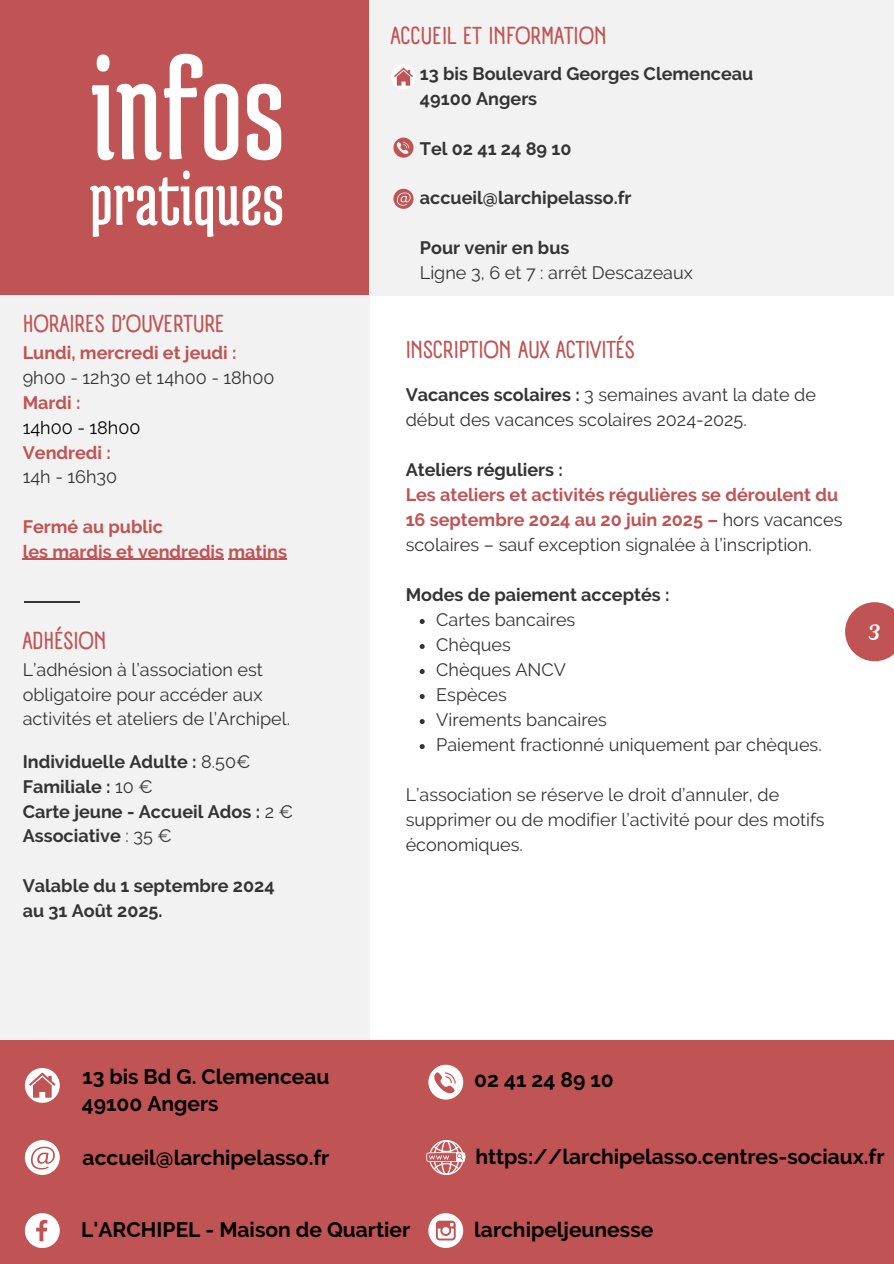
<style>
.page{position:relative;width:894px;height:1264px;background:#fff}
.page>*{position:absolute;margin:0;border:0;box-sizing:border-box;transform-origin:0 0}
.t1{font:150px "Medula One";color:#fff}
.t2{font:78px "Medula One";color:#fff}
.t3{font:700 24px "A Day Without Sun Text";color:#c05353}
.t4{font:700 21px/27px "Raleway";color:#000}
.t5{font:21px "Magnolia Script";color:#fff}
.t6{font:18px/25px "Raleway";color:#343434}
.t7{font:700 18px/24.8px "Raleway";color:#343434}
.t8{font:700 18px/25px "Raleway";color:#c05353}
.t9{font:18px "Raleway";color:#000}
.s1{font-weight:400}
.s2{font-weight:700}
.s3{font-weight:400;color:#343434}
</style>
<div class="page">
<div style="left:369px;top:0;width:524px;height:296px;background:#f2f2f2"></div>
<div style="left:0;top:0;width:369px;height:296px;background:#c05353"></div>
<div style="left:0;top:296px;width:369px;height:744px;background:#f2f2f2"></div>
<hr style="left:25px;top:601px;width:55px;height:1px;background:#343434">
<div style="left:0;top:1040px;width:893px;height:223px;background:#c05353"></div>
<hr style="left:23px;top:558px;width:201px;height:2px;background:#c05353">
<hr style="left:228px;top:558px;width:59px;height:2px;background:#c05353">
<svg style="left:419px;top:619px;width:5px;height:5px"></svg>
<svg style="left:419px;top:644px;width:5px;height:5px"></svg>
<svg style="left:419px;top:669px;width:5px;height:5px"></svg>
<svg style="left:419px;top:694px;width:5px;height:5px"></svg>
<svg style="left:419px;top:719px;width:5px;height:5px"></svg>
<svg style="left:419px;top:744px;width:5px;height:5px"></svg>
<svg style="left:845px;top:602px;width:48px;height:59px;background:#ca6e6e"></svg>
<div style="left:391px;top:64px;width:24px;height:25px;background:#fff;border-radius:50%"></div>
<svg style="left:394px;top:68px;width:19px;height:18px"></svg>
<svg style="left:393px;top:138px;width:20px;height:20px"></svg>
<svg style="left:25px;top:1140px;width:35px;height:34px"></svg>
<svg style="left:426px;top:1140px;width:39px;height:34px"></svg>
<svg style="left:25px;top:1213px;width:35px;height:34px"></svg>
<svg style="left:25px;top:1067px;width:35px;height:35px"></svg>
<svg style="left:29px;top:1072px;width:27px;height:25px"></svg>
<svg style="left:428px;top:1064px;width:35px;height:35px"></svg>
<svg style="left:428px;top:1213px;width:35px;height:34px"></svg>
<svg style="left:393px;top:189px;width:20px;height:20px"></svg>
<h2 class="t1" style="left:91px;top:32px;width:195px">infos</h2>
<h1 class="t2" style="left:89px;top:159px;width:196px">pratiques</h1>
<h3 class="t3" style="left:23px;top:309px;width:203px">HORAIRES D’OUVERTURE</h3>
<p class="t8" style="left:23px;top:340px;width:215px">Lundi, mercredi et jeudi :</p>
<p class="t6" style="left:23px;top:365px;width:253px">9h00 - 12h30 et 14h00 - 18h00</p>
<p class="t8" style="left:23px;top:390px;width:59px">Mardi :</p>
<h5 class="t9" style="left:23px;top:417px;width:119px">14h00 - 18h00</h5>
<h5 class="t8" style="left:23px;top:439px;width:90px">Vendredi :</h5>
<h5 class="t6" style="left:23px;top:464px;width:96px">14h - 16h30</h5>
<p class="t8" style="left:23px;top:514px;width:266px">Fermé au public<br>les mardis et vendredis matins</p>
<h3 class="t3" style="left:23px;top:626px;width:86px">ADHÉSION</h3>
<p class="t6" style="left:23px;top:657px;width:269px">L’adhésion à l’association est obligatoire pour accéder aux activités et ateliers de l’Archipel.</p>
<p class="t7" style="left:23px;top:749px;width:272px">Individuelle Adulte : <span class="s1">8.50€<br></span>Familiale : <span class="s1">10 €<br></span>Carte jeune - Accueil Ados : <span class="s1">2 €<br></span>Associative <span class="s1">: 35 €</span></p>
<p class="t7" style="left:23px;top:873px;width:253px">Valable du 1 septembre 2024 au 31 Août 2025.</p>
<p class="t3" style="left:391px;top:21px;width:217px">ACCUEIL ET INFORMATION</p>
<p class="t7" style="left:420px;top:62px;width:335px">13 bis Boulevard Georges Clemenceau<br>49100 Angers</p>
<p class="t7" style="left:420px;top:136px;width:153px">Tel 02 41 24 89 10</p>
<p class="t7" style="left:420px;top:185px;width:213px">accueil@larchipelasso.fr</p>
<p class="t7" style="left:420px;top:235px;width:151px">Pour venir en bus</p>
<p class="t6" style="left:420px;top:260px;width:274px">Ligne 3, 6 et 7 : arrêt Descazeaux</p>
<h3 class="t3" style="left:405px;top:335px;width:230px">INSCRIPTION AUX ACTIVITÉS</h3>
<p class="t6" style="left:405px;top:382px;width:411px"><span class="s2">Vacances scolaires :</span> 3 semaines avant la date de début des vacances scolaires 2024-2025.</p>
<p class="t7" style="left:405px;top:457px;width:159px">Ateliers réguliers :</p>
<p class="t8" style="left:405px;top:482px;width:438px">Les ateliers et activités régulières se déroulent du<br>16 septembre 2024 au 20 juin 2025 – <span class="s3">hors vacances scolaires – sauf exception signalée à l’inscription.</span></p>
<p class="t7" style="left:405px;top:582px;width:265px">Modes de paiement acceptés :</p>
<p class="t6" style="left:436px;top:607px;width:387px">Cartes bancaires<br>Chèques<br>Chèques ANCV<br>Espèces<br>Virements bancaires<br>Paiement fractionné uniquement par chèques.</p>
<p class="t6" style="left:405px;top:782px;width:420px">L’association se réserve le droit d’annuler, de supprimer ou de modifier l’activité pour des motifs économiques.</p>
<p class="t5" style="left:868px;top:617px;width:14px">3</p>
<p class="t4" style="left:82px;top:1062px;width:249px">13 bis Bd G. Clemenceau<br>49100 Angers</p>
<p class="t4" style="left:474px;top:1066px;width:141px">02 41 24 89 10</p>
<p class="t4" style="left:83px;top:1143px;width:248px">accueil@larchipelasso.fr</p>
<h5 class="t4" style="left:81px;top:1216px;width:330px">L'ARCHIPEL - Maison de Quartier</h5>
<p class="t4" style="left:475px;top:1143px;width:410px">https://larchipelasso.centres-sociaux.fr</p>
<h4 class="t4" style="left:474px;top:1216px;width:180px">larchipeljeunesse</h4>
</div>
